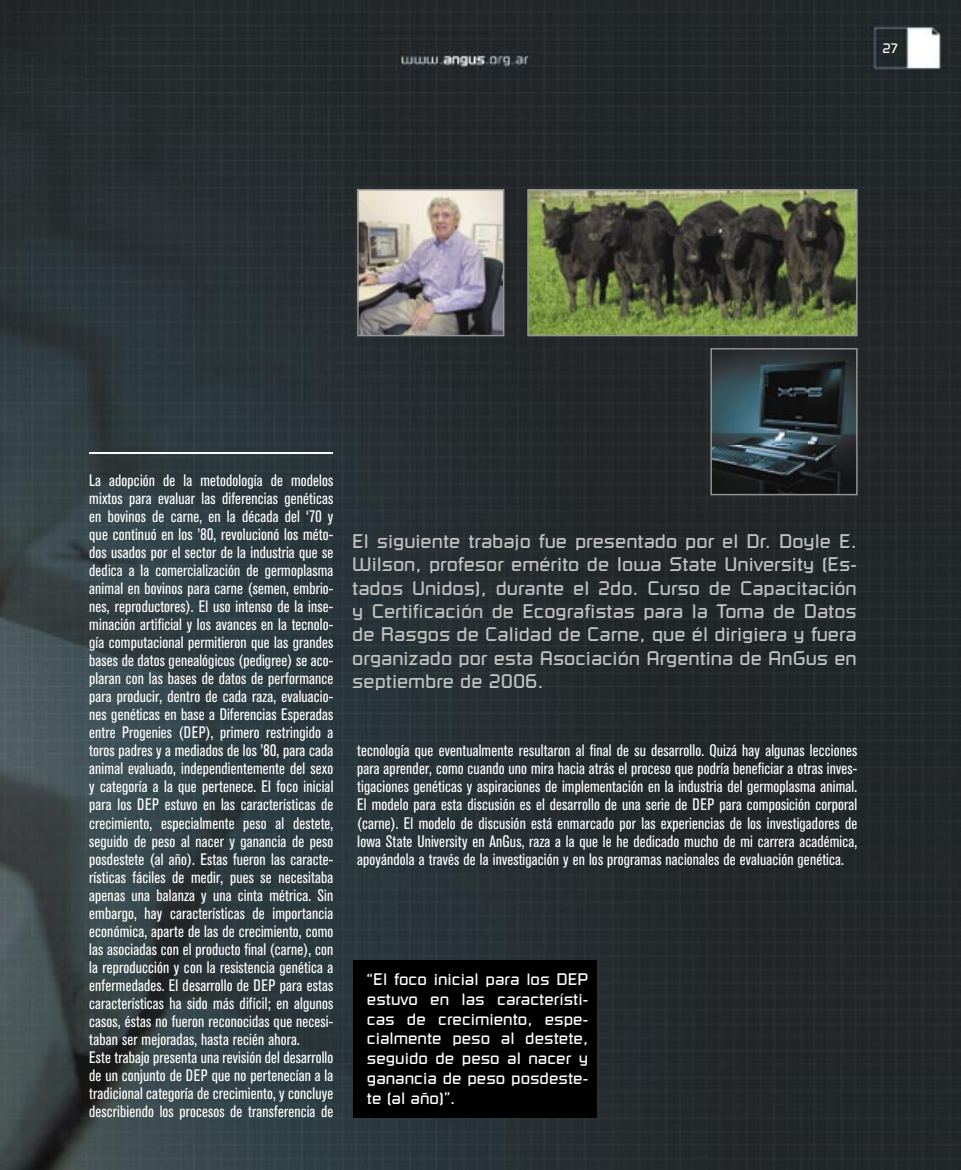
<style>
.page{position:relative;width:961px;height:1170px;background:#fff}
.page>*{position:absolute;margin:0;border:0;box-sizing:border-box;transform-origin:0 0}
.t1{font:19.5px/23.4px "Russell Square";color:#c1c1c1;text-align:justify}
.t2{font:condensed 16.5px/18px "Akzidenz Grotesk BE";letter-spacing:.01em;color:#fff}
.t3{font:16.5px/19.8px "Russell Square";color:#fff;text-align:justify}
.t4{font:13.5px "Russell Square";color:#fff}
</style>
<div class="page">
<img style="left:0;top:0;width:961px;height:1169px">
<div style="left:353px;top:960px;width:244px;height:157px;background:#000"></div>
<svg style="left:527px;top:189px;width:331px;height:147px;background:#58603e"></svg>
<svg style="left:710px;top:348px;width:148px;height:147px;background:#2e3a3f"></svg>
<hr style="left:89px;top:452px;width:244px;height:2px;background:#fff">
<img style="left:357px;top:189px;width:147px;height:147px">
<p class="t4" style="left:882px;top:40px;width:17px">27</p>
<p class="t2" style="left:89px;top:472px;width:246px">La adopción de la metodología de modelos mixtos para evaluar las diferencias genéticas en bovinos de carne, en la década del ‘70 y que continuó en los ’80, revolucionó los méto&shy;dos usados por el sector de la industria que se dedica a la comercialización de germoplasma animal en bovinos para carne (semen, embrio&shy;nes, reproductores). El uso intenso de la inse&shy;minación artificial y los avances en la tecnolo&shy;gía computacional permitieron que las grandes bases de datos genealógicos (pedigree) se aco&shy;plaran con las bases de datos de performance para producir, dentro de cada raza, evaluacio&shy;nes genéticas en base a Diferencias Esperadas entre Progenies (DEP), primero restringido a toros padres y a mediados de los ’80, para cada animal evaluado, independientemente del sexo y categoría a la que pertenece. El foco inicial para los DEP estuvo en las características de crecimiento, especialmente peso al destete, seguido de peso al nacer y ganancia de peso posdestete (al año). Estas fueron las caracte&shy;rísticas fáciles de medir, pues se necesitaba apenas una balanza y una cinta métrica. Sin embargo, hay características de importancia económica, aparte de las de crecimiento, como las asociadas con el producto final (carne), con la reproducción y con la resistencia genética a enfermedades. El desarrollo de DEP para estas características ha sido más difícil; en algunos casos, éstas no fueron reconocidas que necesi&shy;taban ser mejoradas, hasta recién ahora.<br>Este trabajo presenta una revisión del desarrollo de un conjunto de DEP que no pertenecían a la tradicional categoría de crecimiento, y concluye describiendo los procesos de transferencia de</p>
<p class="t1" style="left:352px;top:529px;width:506px">El siguiente trabajo fue presentado por el Dr. Doyle E.<br>Wilson, profesor emérito de Iowa State University (Es&shy;tados Unidos), durante el 2do. Curso de Capacitación y Certificación de Ecografistas para la Toma de Datos de Rasgos de Calidad de Carne, que él dirigiera y fuera organizado por esta Asociación Argentina de AnGus en septiembre de 2006.</p>
<p class="t2" style="left:357px;top:742px;width:502px;text-align:justify">tecnología que eventualmente resultaron al final de su desarrollo. Quizá hay algunas lecciones para aprender, como cuando uno mira hacia atrás el proceso que podría beneficiar a otras inves&shy;tigaciones genéticas y aspiraciones de implementación en la industria del germoplasma animal.<br>El modelo para esta discusión es el desarrollo de una serie de DEP para composición corporal (carne). El modelo de discusión está enmarcado por las experiencias de los investigadores de Iowa State University en AnGus, raza a la que le he dedicado mucho de mi carrera académica, apoyándola a través de la investigación y en los programas nacionales de evaluación genética.</p>
<p class="t3" style="left:367px;top:968px;width:223px">“El foco inicial para los DEP estuvo en las característi&shy;cas de crecimiento, espe&shy;cialmente peso al destete, seguido de peso al nacer y ganancia de peso posdeste&shy;te (al año)”.</p>
</div>
